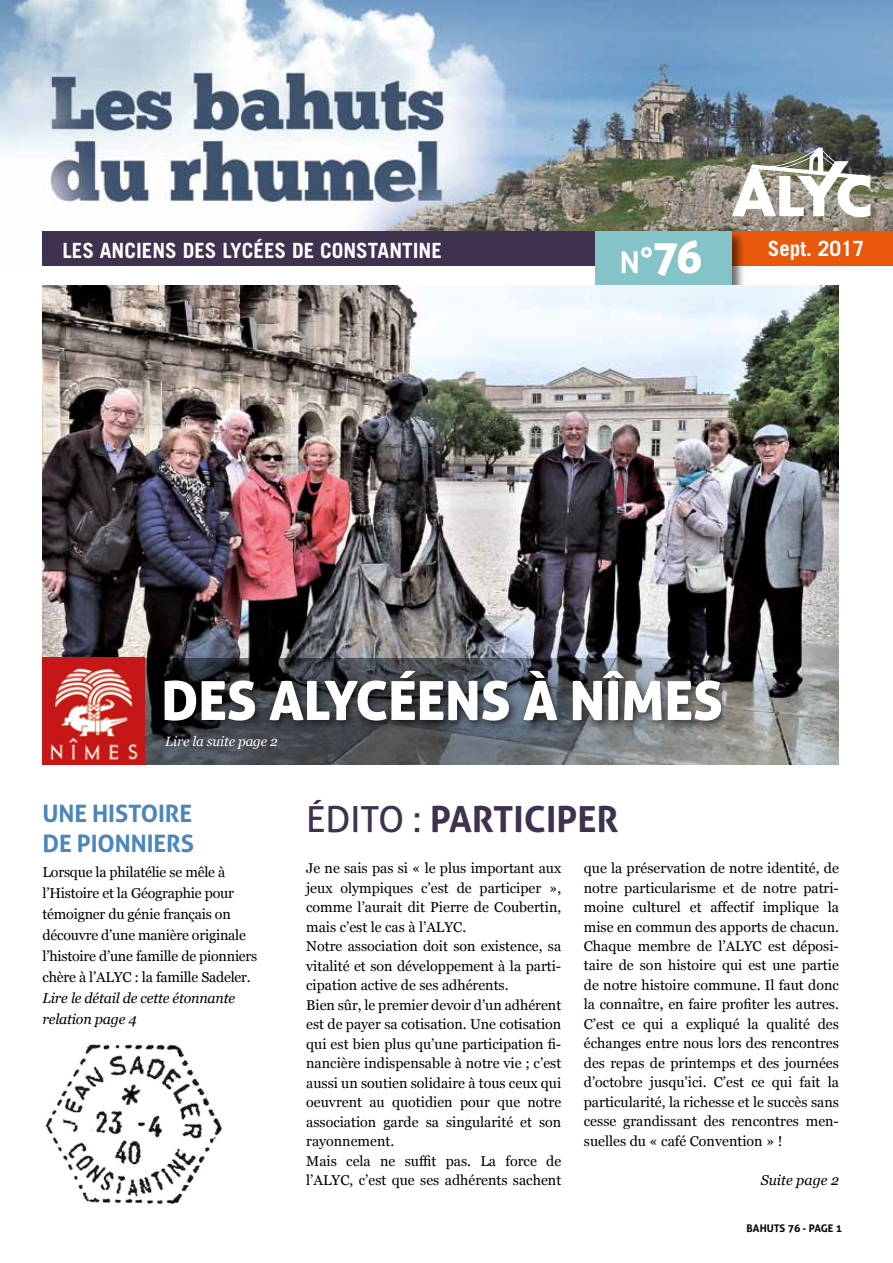
<style>
.page{position:relative;width:893px;height:1263px;background:#fff}
.page>*{position:absolute;margin:0;border:0;box-sizing:border-box;transform-origin:0 0}
.t1{font:54px "Aller Display";color:#fff}
.t2{font:45px "Aller Display";color:#fff}
.t3{font:700 36px "Aller";color:#3e324e}
.t4{font:700 24px/30px "Aller";letter-spacing:-.005em;color:#4b86bb}
.t5{font:700 21px "Trade Gothic";color:#fff}
.t6{font:14.25px/19.5px "Georgia";color:#000}
.t7{font:italic 14.25px/21px "Georgia";letter-spacing:-.015em;color:#000}
.t8{font:italic 13.5px "Georgia";letter-spacing:-.01em;color:#fff}
.t9{font:700 10.5px "Aller";color:#000}
.s1{font-family:"Aller";font-weight:700;font-size:30px}
.s2{font-family:"Aller";font-weight:700;font-size:36px}
.s3{font-weight:400}
</style>
<div class="page">
<img style="left:0;top:0;width:893px;height:266px">
<div style="left:43px;top:232px;width:850px;height:34px;background:#3e324e"></div>
<div style="left:727px;top:232px;width:166px;height:34px;background:#ea580c"></div>
<div style="left:593px;top:229px;width:152px;height:70px;background:#000;opacity:.6"></div>
<div style="left:595px;top:232px;width:136px;height:53px;background:#84c4c8"></div>
<svg style="left:732px;top:147px;width:138px;height:70px"></svg>
<img style="left:45px;top:1044px;width:178px;height:161px">
<img style="left:43px;top:286px;width:796px;height:478px">
<svg style="left:145px;top:658px;width:572px;height:106px;background:#575c60"></svg>
<div style="left:160px;top:666px;width:572px;height:66px;background:#000;opacity:.65"></div>
<img style="left:43px;top:658px;width:102px;height:106px">
<h3 class="t5" style="left:63px;top:237px;width:381px">LES ANCIENS DES LYCÉES DE CONSTANTINE</h3>
<h3 class="t5" style="left:768px;top:236px;width:98px">SEPT. 2017</h3>
<h2 class="t2" style="left:620px;top:228px;width:84px"><span class="s1">N</span><span class="s2">°</span>76</h2>
<h1 class="t1" style="left:161px;top:666px;width:563px">DES ALYCÉENS À NÎMES</h1>
<p class="t8" style="left:165px;top:731px;width:114px">Lire la suite page 2</p>
<h3 class="t4" style="left:43px;top:798px;width:153px">UNE HISTOIRE<br>DE PIONNIERS</h3>
<p class="t6" style="left:43px;top:861px;width:216px;line-height:21px">Lorsque la philatélie se mêle à l’Histoire et la Géographie pour témoigner du génie français on découvre d’une manière originale l’histoire d’une famille de pionniers chère à l’ALYC : la famille Sadeler.</p>
<p class="t7" style="left:43px;top:987px;width:194px">Lire le détail de cette étonnante relation page 4</p>
<h3 class="t3" style="left:306px;top:797px;width:314px"><span class="s3">Édito :</span> PARTICIPER</h3>
<p class="t6" style="left:306px;top:858px;width:257px">Je ne sais pas si « le plus important aux jeux olympiques c’est de participer », comme l’aurait dit Pierre de Coubertin, mais c’est le cas à l’ALYC.<br>Notre association doit son existence, sa vitalité et son développement à la parti&shy;cipation active de ses adhérents.<br>Bien sûr, le premier devoir d’un adhérent est de payer sa cotisation. Une cotisation qui est bien plus qu’une participation fi&shy;nancière indispensable à notre vie ; c’est aussi un soutien solidaire à tous ceux qui oeuvrent au quotidien pour que notre association garde sa singularité et son rayonnement.<br>Mais cela ne suffit pas. La force de l’ALYC, c’est que ses adhérents sachent</p>
<p class="t6" style="left:584px;top:858px;width:257px;text-align:justify">que la préservation de notre identité, de notre particularisme et de notre patri&shy;moine culturel et affectif implique la mise en commun des apports de chacun.<br>Chaque membre de l’ALYC est déposi&shy;taire de son histoire qui est une partie de notre histoire commune. Il faut donc la connaître, en faire profiter les autres.<br>C’est ce qui a expliqué la qualité des échanges entre nous lors des rencontres des repas de printemps et des journées d’octobre jusqu’ici. C’est ce qui fait la particularité, la richesse et le succès sans cesse grandissant des rencontres men&shy;suelles du « café Convention » !</p>
<p class="t7" style="left:761px;top:1169px;width:80px">Suite page 2</p>
<p class="t9" style="left:747px;top:1222px;width:97px">BAHUTS 76 - PAGE 1</p>
</div>
